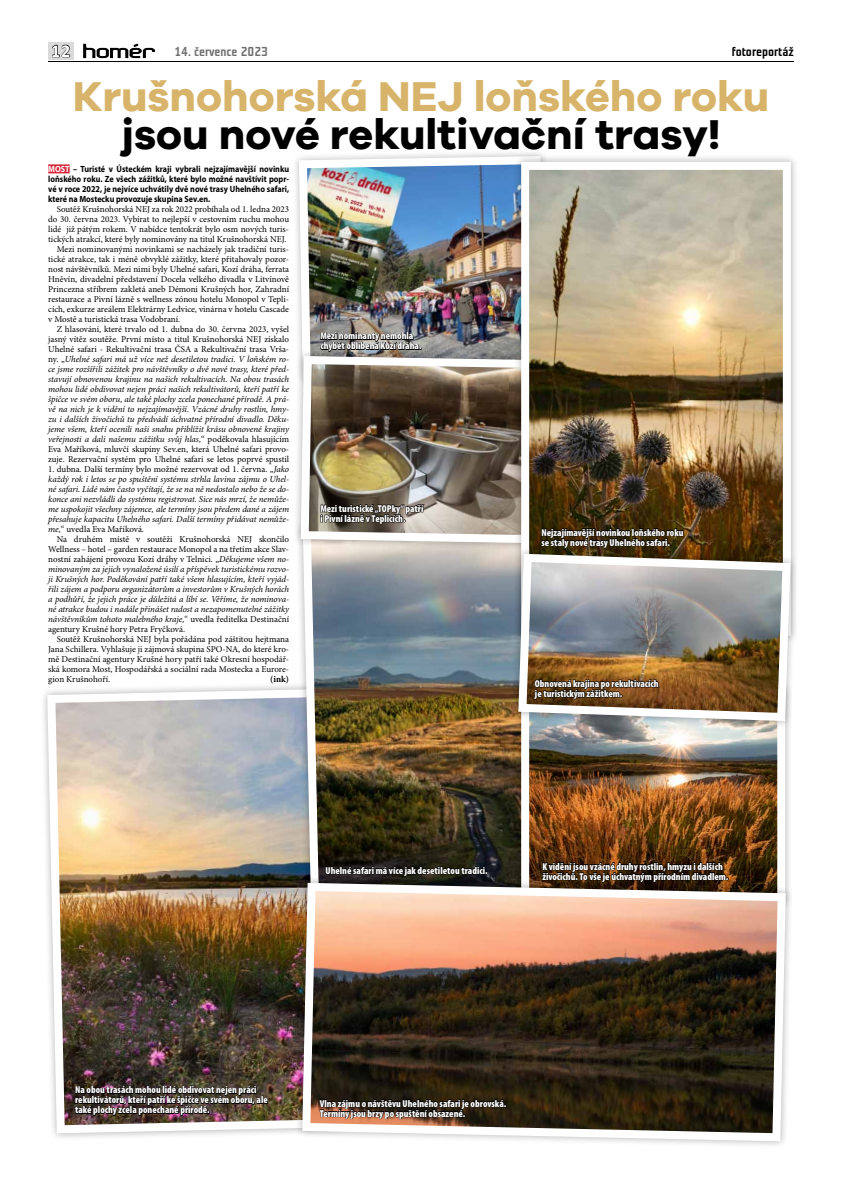
<style>
.page{position:relative;width:842px;height:1191px;background:#fff}
.page>*{position:absolute;margin:0;border:0;box-sizing:border-box;transform-origin:0 0}
.t1{font:700 43px "Galano Grotesque";color:#d7b46a}
.t2{font:700 43px "Galano Grotesque";color:#000}
.t3{font:700 18px "Calibri";color:#fff}
.t4{font:13px "Teuton Fett";color:#706f6f}
.t5{font:13px "Teuton Fett";color:#000}
.t6{font:900 condensed 10px/10px "Myriad Pro";color:#fff}
.t7{font:italic 9px/10px "Minion Pro";letter-spacing:-.01em;color:#000;text-align:justify}
.t8{font:9px/10px "Minion Pro";color:#000;text-align:justify}
.t9{font:700 9px/10px "Myriad Pro";color:#000;text-align:justify;scale:.9 1}
.t10{font:700 9px "Minion Pro";color:#000}
.s1{color:#fff}
.s2{font-style:normal}
</style>
<div class="page">
<img style="left:43px;top:685px;width:252px;height:452px">
<svg style="left:83px;top:43px;width:73px;height:16px"></svg>
<hr style="left:48px;top:62px;width:746px;height:1px;background:#000">
<svg style="left:48px;top:43px;width:25px;height:17px"></svg>
<svg style="left:52px;top:45px;width:18px;height:12px"></svg>
<img style="left:299px;top:550px;width:214px;height:325px">
<img style="left:295px;top:152px;width:245px;height:196px">
<div style="left:513px;top:679px;width:280px;height:230px;background:#000;opacity:.3"></div>
<img style="left:530px;top:728px;width:246px;height:147px">
<div style="left:521px;top:687px;width:264px;height:215px;border:8px solid #fff"></div>
<div style="left:293px;top:348px;width:248px;height:202px;background:#000;opacity:.3"></div>
<img style="left:297px;top:352px;width:216px;height:195px">
<div style="left:513px;top:154px;width:285px;height:490px;background:#000;opacity:.3"></div>
<img style="left:530px;top:171px;width:252px;height:375px">
<div style="left:521px;top:162px;width:270px;height:474px;border:8px solid #fff"></div>
<div style="left:48px;top:164px;width:22px;height:9px;background:#d7243a"></div>
<div style="left:294px;top:875px;width:499px;height:273px;background:#000;opacity:.3"></div>
<svg style="left:298px;top:878px;width:492px;height:267px;background:#786150"></svg>
<div style="left:511px;top:546px;width:287px;height:182px;background:#000;opacity:.3"></div>
<img style="left:514px;top:549px;width:281px;height:176px">
<img style="left:320px;top:298px;width:102px;height:65px">
<img style="left:320px;top:470px;width:106px;height:68px">
<svg style="left:540px;top:522px;width:144px;height:40px;background:#473c26"></svg>
<svg style="left:533px;top:672px;width:126px;height:38px;background:#664928"></svg>
<svg style="left:541px;top:855px;width:188px;height:41px;background:#4f3c2b"></svg>
<svg style="left:325px;top:859px;width:163px;height:31px;background:#3d3c38"></svg>
<svg style="left:318px;top:1092px;width:189px;height:38px;background:#544234"></svg>
<img style="left:74px;top:1079px;width:195px;height:48px">
<h2 class="t3" style="left:51px;top:38px;width:21px">12</h2>
<h3 class="t4" style="left:174px;top:45px;width:95px">14. července 2023</h3>
<h3 class="t5" style="left:732px;top:45px;width:63px">fotoreportáž</h3>
<h1 class="t1" style="left:73px;top:70px;width:698px">Krušnohorská NEJ loňského roku</h1>
<h1 class="t2" style="left:121px;top:108px;width:601px">jsou nové rekultivační trasy!</h1>
<p class="t9" style="left:48px;top:164px;width:269px"><span class="s1">MOST</span> – Turisté v Ústeckém kraji vybrali nejzajímavější novinku loňského roku. Ze všech zážitků, které bylo možné navštívit popr&shy;vé v roce 2022, je nejvíce uchvátily dvě nové trasy Uhelného safari, které na Mostecku provozuje skupina Sev.en.</p>
<p class="t8" style="left:57px;top:204px;width:234px">Soutěž Krušnohorská NEJ za rok 2022 probíhala od 1. ledna 2023</p>
<p class="t8" style="left:48px;top:214px;width:242px">do 30. června 2023. Vybírat to nejlepší v cestovním ruchu mohou</p>
<p class="t8" style="left:48px;top:224px;width:242px">lidé již pátým rokem. V nabídce tentokrát bylo osm nových turis-</p>
<p class="t8" style="left:48px;top:234px;width:240px">tických atrakcí, které byly nominovány na titul Krušnohorská NEJ.</p>
<p class="t8" style="left:57px;top:244px;width:234px">Mezi nominovanými novinkami se nacházely jak tradiční turis-</p>
<p class="t8" style="left:48px;top:254px;width:242px">tické atrakce, tak i méně obvyklé zážitky, které přitahovaly pozor-</p>
<p class="t8" style="left:48px;top:264px;width:242px">nost návštěvníků. Mezi nimi byly Uhelné safari, Kozí dráha, ferrata</p>
<p class="t8" style="left:48px;top:274px;width:242px">Hněvín, divadelní představení Docela velkého divadla v Litvínově</p>
<p class="t8" style="left:48px;top:284px;width:242px">Princezna stříbrem zakletá aneb Démoni Krušných hor, Zahradní</p>
<p class="t8" style="left:48px;top:294px;width:242px">restaurace a Pivní lázně s wellness zónou hotelu Monopol v Tepli-</p>
<p class="t8" style="left:48px;top:304px;width:242px">cích, exkurze areálem Elektrárny Ledvice, vinárna v hotelu Cascade</p>
<p class="t8" style="left:48px;top:314px;width:134px">v Mostě a turistická trasa Vodobraní.</p>
<p class="t8" style="left:57px;top:324px;width:234px">Z hlasování, které trvalo od 1. dubna do 30. června 2023, vyšel</p>
<p class="t8" style="left:48px;top:334px;width:242px">jasný vítěz soutěže. První místo a titul Krušnohorská NEJ získalo</p>
<p class="t8" style="left:48px;top:344px;width:242px">Uhelné safari - Rekultivační trasa ČSA a Rekultivační trasa Vrša-</p>
<p class="t7" style="left:48px;top:354px;width:242px"><span class="s2">ny. „</span>Uhelné safari má už více než desetiletou tradici. V loňském ro-</p>
<p class="t7" style="left:48px;top:364px;width:242px">ce jsme rozšířili zážitek pro návštěvníky o dvě nové trasy, které před-</p>
<p class="t7" style="left:48px;top:374px;width:242px">stavují obnovenou krajinu na našich rekultivacích. Na obou trasách</p>
<p class="t7" style="left:48px;top:384px;width:242px">mohou lidé obdivovat nejen práci našich rekultivátorů, kteří patří ke</p>
<p class="t7" style="left:48px;top:394px;width:242px">špičce ve svém oboru, ale také plochy zcela ponechané přírodě. A prá-</p>
<p class="t7" style="left:48px;top:404px;width:242px">vě na nich je k vidění to nejzajímavější. Vzácné druhy rostlin, hmy-</p>
<p class="t7" style="left:48px;top:414px;width:242px">zu i dalších živočichů tu předvádí úchvatné přírodní divadlo. Děku-</p>
<p class="t7" style="left:48px;top:424px;width:242px">jeme všem, kteří ocenili naši snahu přiblížit krásu obnovené krajiny</p>
<p class="t7" style="left:48px;top:434px;width:242px">veřejnosti a dali našemu zážitku svůj hlas,<span class="s2">“ poděkovala hlasujícím</span></p>
<p class="t8" style="left:48px;top:444px;width:242px">Eva Maříková, mluvčí skupiny Sev.en, která Uhelné safari provo-</p>
<p class="t8" style="left:48px;top:454px;width:242px">zuje. Rezervační systém pro Uhelné safari se letos poprvé spustil</p>
<p class="t7" style="left:48px;top:464px;width:242px"><span class="s2">1. dubna. Další termíny bylo možné rezervovat od 1. června. „</span>Jako každý rok i letos se po spuštění systému strhla lavina zájmu o Uhel&shy;né safari. Lidé nám často vyčítají, že se na ně nedostalo nebo že se do&shy;konce ani nezvládli do systému registrovat. Sice nás mrzí, že nemůže&shy;me uspokojit všechny zájemce, ale termíny jsou předem dané a zájem přesahuje kapacitu Uhelného safari. Další termíny přidávat nemůže&shy;me,<span class="s2">“ uvedla Eva Maříková.</span></p>
<p class="t7" style="left:48px;top:534px;width:242px;text-indent:9px"><span class="s2">Na druhém místě v soutěži Krušnohorská NEJ skončilo Wellness – hotel – garden restaurace Monopol a na třetím akce Slav&shy;nostní zahájení provozu Kozí dráhy v Telnici. „</span>Děkujeme všem no&shy;minovaným za jejich vynaložené úsilí a příspěvek turistickému rozvo&shy;ji Krušných hor. Poděkování patří také všem hlasujícím, kteří vyjád&shy;řili zájem a podporu organizátorům a investorům v Krušných horách a podhůří, že jejich práce je důležitá a líbí se. Věříme, že nominova&shy;né atrakce budou i nadále přinášet radost a nezapomenutelné zážitky návštěvníkům tohoto malebného kraje,<span class="s2">“ uvedla ředitelka Destinační agentury Krušné hory Petra Fryčková.</span></p>
<p class="t8" style="left:48px;top:634px;width:242px;text-indent:9px">Soutěž Krušnohorská NEJ byla pořádána pod záštitou hejtmana Jana Schillera. Vyhlašuje ji zájmová skupina SPO-NA, do které kro&shy;mě Destinační agentury Krušné hory patří také Okresní hospodář&shy;ská komora Most, Hospodářská a sociální rada Mostecka a Eurore&shy;gion Krušnohoří.</p>
<p class="t10" style="left:270px;top:673px;width:20px">(ink)</p>
<p class="t6" style="left:320px;top:331px;width:103px">Mezi nominanty nemohla chybět oblíbená Kozí dráha.</p>
<p class="t6" style="left:320px;top:503px;width:105px">Mezi turistické „TOPky“ patří i Pivní lázně v Teplicích.</p>
<p class="t6" style="left:541px;top:527px;width:143px">Nejzajímavější novinkou loňského roku se staly nové trasy Uhelného safari.</p>
<p class="t6" style="left:535px;top:678px;width:125px">Obnovená krajina po rekultivacích je turistickým zážitkem.</p>
<p class="t6" style="left:325px;top:865px;width:164px">Uhelné safari má více jak desetiletou tradici.</p>
<p class="t6" style="left:542px;top:861px;width:188px">K vidění jsou vzácné druhy rostlin, hmyzu i dalších živočichů. To vše je úchvatným přírodním divadlem.</p>
<p class="t6" style="left:75px;top:1084px;width:194px">Na obou trasách mohou lidé obdivovat nejen práci rekultivátorů, kteří patří ke špičce ve svém oboru, ale také plochy zcela ponechané přírodě.</p>
<p class="t6" style="left:320px;top:1098px;width:188px">Vlna zájmu o návštěvu Uhelného safari je obrovská.<br>Termíny jsou brzy po spuštění obsazené.</p>
</div>
